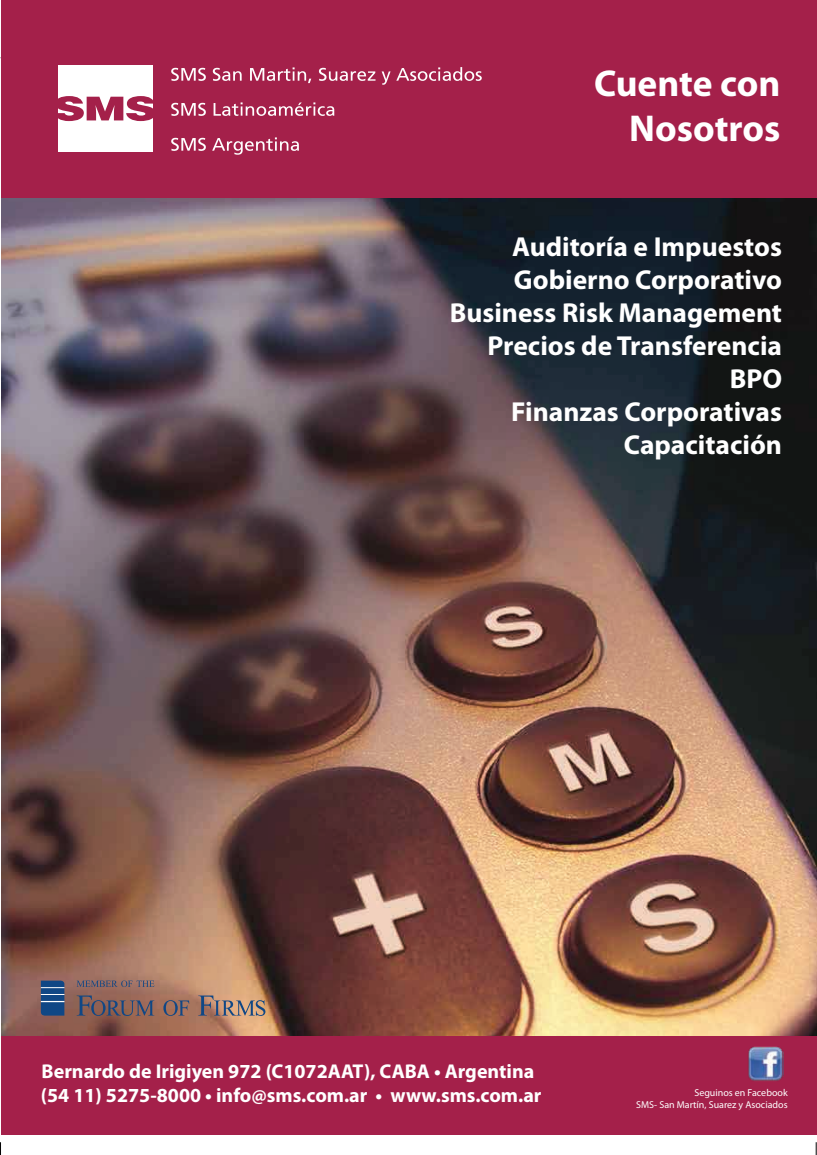
<style>
.page{position:relative;width:817px;height:1155px;background:#fff}
.page>*{position:absolute;margin:0;border:0;box-sizing:border-box;transform-origin:0 0}
.t1{font:700 37.5px/45px "Myriad Pro";color:#fff;text-align:right}
.t2{font:700 27.5px/33px "Myriad Pro";color:#fff;text-align:right}
.t3{font:700 20px/24px "Myriad Pro";color:#fff}
.t4{font:10px/12px "Myriad Pro";color:#fff;text-align:right}
</style>
<div class="page">
<img style="left:2px;top:198px;width:814px;height:838px">
<div style="left:2px;top:1px;width:814px;height:197px;background:#a4204a"></div>
<div style="left:58px;top:66px;width:94px;height:86px;background:#fff"></div>
<svg style="left:58px;top:96px;width:95px;height:25px"></svg>
<svg style="left:171px;top:68px;width:35px;height:13px"></svg>
<svg style="left:213px;top:68px;width:28px;height:13px"></svg>
<svg style="left:250px;top:67px;width:61px;height:16px"></svg>
<svg style="left:319px;top:68px;width:56px;height:13px"></svg>
<svg style="left:381px;top:71px;width:9px;height:14px"></svg>
<svg style="left:396px;top:67px;width:85px;height:14px"></svg>
<svg style="left:171px;top:103px;width:35px;height:13px"></svg>
<svg style="left:213px;top:102px;width:121px;height:14px"></svg>
<svg style="left:171px;top:138px;width:35px;height:13px"></svg>
<svg style="left:212px;top:137px;width:87px;height:18px"></svg>
<div style="left:2px;top:1036px;width:814px;height:98px;background:#a4204a"></div>
<svg style="left:77px;top:995px;width:77px;height:21px"></svg>
<svg style="left:163px;top:1000px;width:26px;height:16px"></svg>
<svg style="left:198px;top:995px;width:67px;height:21px"></svg>
<svg style="left:77px;top:980px;width:77px;height:7px"></svg>
<svg style="left:41px;top:980px;width:23px;height:35px"></svg>
<img style="left:748px;top:1046px;width:35px;height:35px">
<svg style="left:0;top:1142px;width:1px;height:13px"></svg>
<svg style="left:815px;top:1142px;width:2px;height:13px"></svg>
<h1 class="t1" style="left:594px;top:59px;width:188px">Cuente con<br>Nosotros</h1>
<p class="t2" style="left:449px;top:230px;width:334px">Auditoría e Impuestos<br>Gobierno Corporativo<br>Business Risk Management<br>Precios de Transferencia<br>BPO<br>Finanzas Corporativas<br>Capacitación</p>
<p class="t3" style="left:41px;top:1058px;width:502px">Bernardo de Irigiyen 972 (C1072AAT), CABA • Argentina (54 11) 5275-8000 • info@sms.com.ar • www.sms.com.ar</p>
<p class="t4" style="left:636px;top:1086px;width:153px">Seguinos en Facebook<br>SMS- San Martín, Suarez y Asociados</p>
</div>
